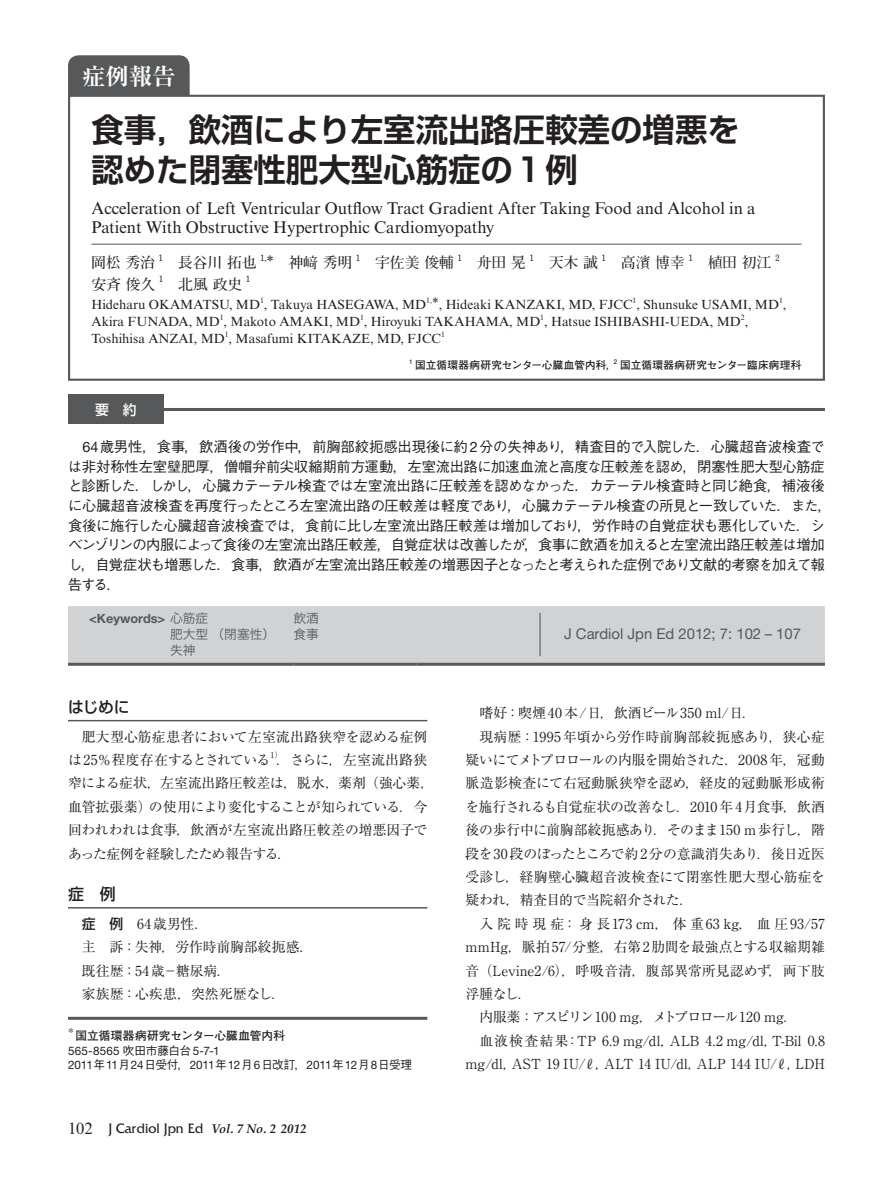
<style>
.page{position:relative;width:893px;height:1191px;background:#fff}
.page>*{position:absolute;margin:0;border:0;box-sizing:border-box;transform-origin:0 0}
.t1{font:700 32.4px/39.9px "Shin Go Pro De";color:#231f20}
.t2{font:700 23.4px "Ryumin Pro";color:#fff}
.t3{font:16.95px/19.2px "Times New Roman MT Std";color:#231f20}
.t4{font:500 15.9px "Shin Go Pro";color:#231f20}
.t5{font:700 14.85px "Futo Min A101 Pro";letter-spacing:-.01em;color:#231f20}
.t6{font:14.85px "Helvetica Neue LT Std";color:#57585a}
.t7{font:500 14.4px/19.6px "Gothic BBB Pro";letter-spacing:-.03em;color:#231f20}
.t8{font:14.4px "Friz Quadrata Std";color:#231f20}
.t9{font:13.8px/23.4px "Ryumin Pro";color:#231f20}
.t10{font:13.8px "Ryumin Pro";letter-spacing:.02em;color:#231f20}
.t11{font:13.8px "Ryumin Pro";letter-spacing:-.04em;color:#231f20}
.t12{font:13.8px "Ryumin Pro";letter-spacing:-.025em;color:#231f20}
.t13{font:13.8px "Ryumin Pro";letter-spacing:.115em;color:#231f20}
.t14{font:13.8px "Ryumin Pro";letter-spacing:-.03em;color:#231f20}
.t15{font:13.8px "Ryumin Pro";letter-spacing:-.035em;color:#231f20}
.t16{font:500 13.8px "Shin Go Pro";color:#fff}
.t17{font:13.35px "Times New Roman MT Std";color:#231f20}
.t18{font:12.75px/15.9px "Hira Kaku Pro W3";color:#57585a}
.t19{font:700 12.75px "Helvetica Neue LT Std";color:#57585a}
.t20{font:11.7px/14.9px "Helvetica Neue LT Std";letter-spacing:-.01em;color:#231f20}
.t21{font:700 11.7px "Futo Go B101 Pro";letter-spacing:.01em;color:#231f20}
.t22{font:700 10.65px "Futo Go B101 Pro";letter-spacing:.015em;color:#231f20}
.t23{font:700 8.7px "Futo Min A101 Pro";color:#231f20}
.t24{font:8.1px "Ryumin Pro";color:#231f20}
.t25{font:7.8px "Times New Roman MT Std";color:#231f20}
.t26{font:700 6.15px "Futo Go B101 Pro";color:#231f20}
.s1{font-family:"Helvetica Neue LT Std";font-weight:400}
.s2{font-family:"Hira Kaku Pro W3";font-weight:400}
.s3{font-family:"Shin Go Pro";font-weight:500}
.s4{font-family:"Gothic BBB Pro";font-weight:500}
.s5{font-family:"Times New Roman MT Std";font-size:16.5px}
.s6{font-family:"Palatino LT Std";font-weight:700;font-style:italic;font-size:12.75px}
</style>
<div class="page">
<hr style="left:68px;top:720px;width:359px;height:1px;background:#57585a">
<hr style="left:68px;top:907px;width:359px;height:1px;background:#57585a">
<hr style="left:68px;top:1016px;width:359px;height:3px;background:#57585a">
<div style="left:68px;top:394px;width:96px;height:30px;background:#57585a"></div>
<hr style="left:164px;top:408px;width:661px;height:3px;background:#57585a">
<div style="left:68px;top:606px;width:757px;height:57px;background:#d1d2d4"></div>
<hr style="left:68px;top:663px;width:102px;height:2px;background:#57585a">
<hr style="left:170px;top:663px;width:123px;height:2px;background:#57585a">
<hr style="left:293px;top:663px;width:124px;height:2px;background:#57585a">
<hr style="left:417px;top:663px;width:123px;height:2px;background:#57585a">
<hr style="left:540px;top:663px;width:285px;height:2px;background:#57585a">
<hr style="left:539px;top:613px;width:2px;height:43px;background:#57585a">
<div style="left:68px;top:55px;width:122px;height:52px;background:#57585a;border-radius:11px"></div>
<div style="left:69px;top:96px;width:755px;height:284px;background:#fff"></div>
<hr style="left:91px;top:244px;width:710px;height:1px;background:#57585a">
<div style="left:68px;top:95px;width:757px;height:286px;border:2px solid #57585a"></div>
<h2 class="t2" style="left:82px;top:57px;width:95px">症例報告</h2>
<h1 class="t1" style="left:91px;top:106px;width:650px">食事，飲酒により左室流出路圧較差の増悪を認めた閉塞性肥大型心筋症の1例</h1>
<p class="t3" style="left:91px;top:199px;width:666px">Acceleration of Left Ventricular Outflow Tract Gradient After Taking Food and Alcohol in a<br>Patient With Obstructive Hypertrophic Cardiomyopathy</p>
<p class="t5" style="left:91px;top:251px;width:65px">岡松 秀治</p>
<p class="t23" style="left:159px;top:251px;width:6px">1</p>
<p class="t5" style="left:163px;top:251px;width:191px">　長谷川 拓也 <sup>1,</sup><sup>*</sup>　神㟢 秀明</p>
<p class="t23" style="left:356px;top:251px;width:6px">1</p>
<p class="t5" style="left:360px;top:251px;width:95px">　宇佐美 俊輔</p>
<p class="t23" style="left:457px;top:251px;width:6px">1</p>
<p class="t5" style="left:462px;top:251px;width:65px">　舟田 晃</p>
<p class="t23" style="left:529px;top:251px;width:6px">1</p>
<p class="t5" style="left:534px;top:251px;width:66px">　天木 誠</p>
<p class="t23" style="left:601px;top:251px;width:6px">1</p>
<p class="t5" style="left:606px;top:251px;width:80px">　高濱 博幸</p>
<p class="t23" style="left:688px;top:251px;width:6px">1</p>
<p class="t5" style="left:693px;top:251px;width:80px">　植田 初江</p>
<p class="t23" style="left:775px;top:251px;width:6px">2</p>
<p class="t5" style="left:91px;top:272px;width:66px">安斉 俊久</p>
<p class="t23" style="left:159px;top:272px;width:6px">1</p>
<p class="t5" style="left:163px;top:272px;width:80px">　北風 政史</p>
<p class="t23" style="left:246px;top:272px;width:6px">1</p>
<p class="t17" style="left:91px;top:297px;width:697px">Hideharu OKAMATSU, MD , Takuya HASEGAWA, MD<sup>1,</sup>*, Hideaki KANZAKI, MD, FJCC , Shunsuke USAMI, MD ,</p>
<p class="t25" style="left:260px;top:295px;width:5px">1</p>
<p class="t25" style="left:633px;top:295px;width:5px">1</p>
<p class="t25" style="left:779px;top:295px;width:5px">1</p>
<p class="t17" style="left:91px;top:314px;width:658px">Akira FUNADA, MD , Makoto AMAKI, MD , Hiroyuki TAKAHAMA, MD , Hatsue ISHIBASHI-UEDA, MD ,</p>
<p class="t25" style="left:220px;top:312px;width:5px">1</p>
<p class="t25" style="left:360px;top:312px;width:5px">1</p>
<p class="t25" style="left:540px;top:312px;width:5px">1</p>
<p class="t25" style="left:741px;top:312px;width:5px">2</p>
<p class="t17" style="left:91px;top:331px;width:351px">Toshihisa ANZAI, MD , Masafumi KITAKAZE, MD, FJCC</p>
<p class="t25" style="left:225px;top:329px;width:5px">1</p>
<p class="t25" style="left:441px;top:329px;width:5px">1</p>
<p class="t26" style="left:409px;top:356px;width:5px">1</p>
<p class="t22" style="left:415px;top:356px;width:388px">国立循環器病研究センター心臓血管内科，国立循環器病研究センター臨床病理科</p>
<p class="t26" style="left:614px;top:356px;width:5px">2</p>
<p class="t16" style="left:95px;top:398px;width:43px">要　約</p>
<p class="t7" style="left:68px;top:435px;width:766px;text-indent:14px"><span class="s1">64</span>歳男性，食事，飲酒後の労作中，前胸部絞扼感出現後に約<span class="s1">2</span>分の失神あり，精査目的で入院した．心臓超音波検査では非対称性左室壁肥厚，僧帽弁前尖収縮期前方運動，左室流出路に加速血流と高度な圧較差を認め，閉塞性肥大型心筋症と診断した．しかし，心臓カテーテル検査では左室流出路に圧較差を認めなかった．カテーテル検査時と同じ絶食，補液後に心臓超音波検査を再度行ったところ左室流出路の圧較差は軽度であり，心臓カテーテル検査の所見と一致していた．また，食後に施行した心臓超音波検査では，食前に比し左室流出路圧較差は増加しており，労作時の自覚症状も悪化していた．シベンゾリンの内服によって食後の左室流出路圧較差，自覚症状は改善したが，食事に飲酒を加えると左室流出路圧較差は増加し，自覚症状も増悪した．食事，飲酒が左室流出路圧較差の増悪因子となったと考えられた症例であり文献的考察を加えて報告する．</p>
<p class="t6" style="left:564px;top:625px;width:238px">J Cardiol Jpn Ed 2012; 7: 102 – 107</p>
<p class="t19" style="left:89px;top:610px;width:121px">&lt;Keywords&gt; <span class="s2">心筋症</span></p>
<p class="t18" style="left:170px;top:625px;width:107px">肥大型（閉塞性）失神</p>
<p class="t18" style="left:293px;top:610px;width:27px">飲酒食事</p>
<p class="t4" style="left:68px;top:693px;width:63px">はじめに</p>
<p class="t9" style="left:68px;top:724px;width:361px;text-align:right">肥大型心筋症患者において左室流出路狭窄を認める症例は25％程度存在するとされている．さらに，左室流出路狭</p>
<p class="t24" style="left:271px;top:749px;width:13px">1）</p>
<p class="t9" style="left:68px;top:770px;width:368px">窄による症状，左室流出路圧較差は，脱水，薬剤（強心薬，血管拡張薬）の使用により変化することが知られている．今回われわれは食事，飲酒が左室流出路圧較差の増悪因子であった症例を経験したため報告する．</p>
<p class="t4" style="left:68px;top:880px;width:49px">症　例</p>
<p class="t9" style="left:82px;top:911px;width:233px"><span class="s3">症　例</span>　64歳男性．<br>主　訴：失神，労作時前胸部絞扼感．既往歴：54歳－糖尿病．<br>家族歴：心疾患，突然死歴なし．</p>
<p class="t21" style="left:68px;top:1025px;width:219px"><sup>*</sup>国立循環器病研究センター心臓血管内科</p>
<p class="t20" style="left:68px;top:1042px;width:346px">565-8565 <span class="s4">吹田市藤白台</span>5-7-1<br>2011<span class="s4">年</span>11<span class="s4">月</span>24<span class="s4">日受付，</span>2011<span class="s4">年</span>12<span class="s4">月</span>6<span class="s4">日改訂，</span>2011<span class="s4">年</span>12<span class="s4">月</span>8<span class="s4">日受理</span></p>
<p class="t8" style="left:68px;top:1120px;width:240px"><span class="s5">102</span> J Cardiol Jpn Ed <span class="s6">Vol. 7 No. 2 2012</span></p>
<p class="t10" style="left:479px;top:702px;width:278px">嗜好：喫煙40本/日，飲酒ビール350 ml/日．</p>
<p class="t10" style="left:479px;top:725px;width:347px">現病歴：1995年頃から労作時前胸部絞扼感あり，狭心症</p>
<p class="t11" style="left:466px;top:749px;width:361px">疑いにてメトプロロールの内服を開始された．2008 年，冠動</p>
<p class="t9" style="left:466px;top:770px;width:361px">脈造影検査にて右冠動脈狭窄を認め，経皮的冠動脈形成術</p>
<p class="t12" style="left:466px;top:796px;width:361px">を施行されるも自覚症状の改善なし．2010 年 4月食事，飲酒</p>
<p class="t9" style="left:466px;top:817px;width:361px">後の歩行中に前胸部絞扼感あり．そのまま150 m歩行し，階</p>
<p class="t9" style="left:466px;top:841px;width:361px">段を30段のぼったところで約2分の意識消失あり．後日近医</p>
<p class="t9" style="left:466px;top:864px;width:361px">受診し，経胸壁心臓超音波検査にて閉塞性肥大型心筋症を</p>
<p class="t15" style="left:466px;top:889px;width:229px">疑われ，精査目的で当院紹介された．</p>
<p class="t13" style="left:479px;top:912px;width:347px">入院時現症：身長173 cm，体重63 kg，血圧93/57</p>
<p class="t9" style="left:466px;top:934px;width:361px">mmHg，脈拍57/分整，右第2肋間を最強点とする収縮期雑</p>
<p class="t9" style="left:466px;top:957px;width:361px">音（Levine2/6），呼吸音清，腹部異常所見認めず，両下肢</p>
<p class="t9" style="left:466px;top:981px;width:68px">浮腫なし．</p>
<p class="t14" style="left:479px;top:1006px;width:319px">内服薬：アスピリン100 mg，メトプロロール120 mg．</p>
<p class="t9" style="left:479px;top:1028px;width:347px">血液検査結果：TP 6.9 mg/dl，ALB 4.2 mg/dl，T-Bil 0.8</p>
<p class="t9" style="left:466px;top:1051px;width:361px">mg/dl，AST 19 IU/ℓ，ALT 14 IU/dl，ALP 144 IU/ℓ，LDH</p>
</div>
